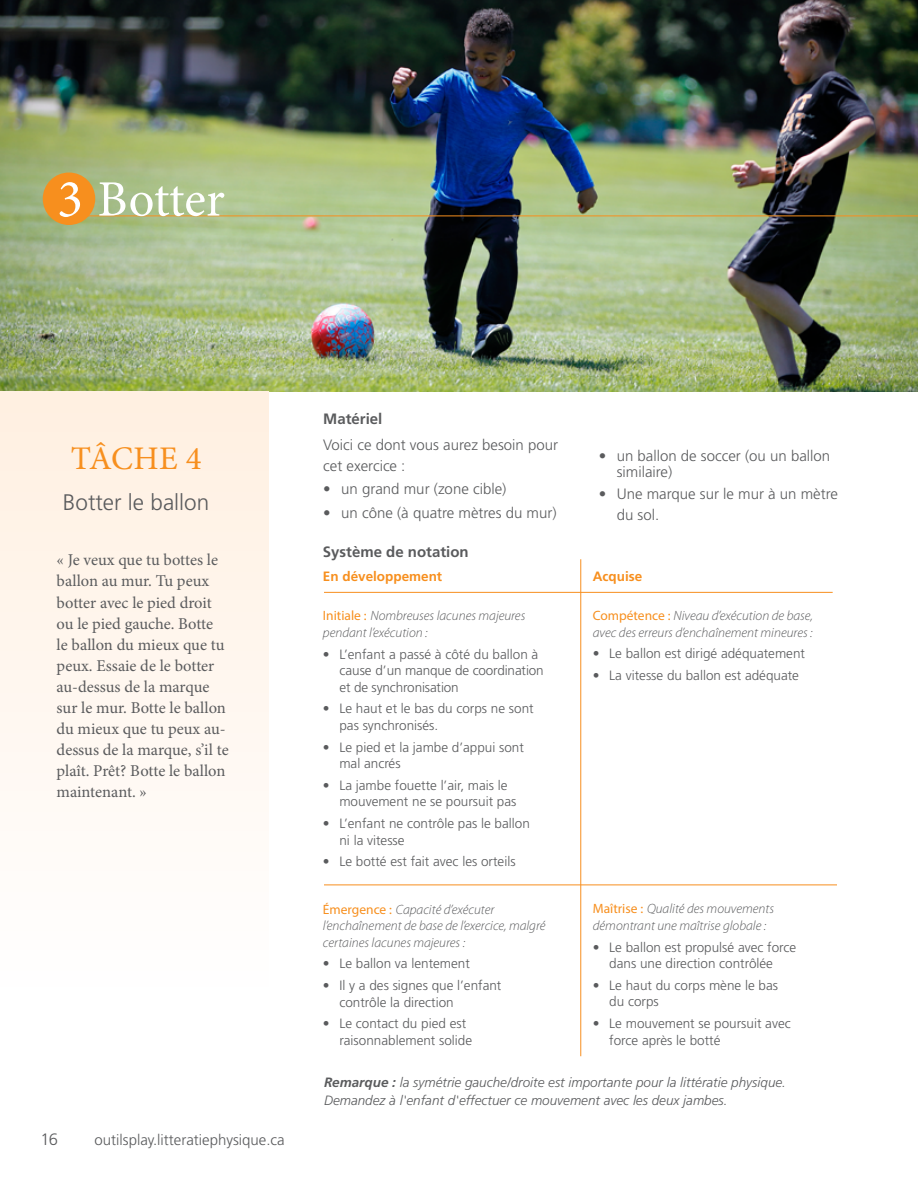
<style>
.page{position:relative;width:918px;height:1188px;background:#fff}
.page>*{position:absolute;margin:0;border:0;box-sizing:border-box;transform-origin:0 0}
.t1{font:51px "Minion Pro";letter-spacing:-.005em;color:#fff}
.t2{font:33px "Minion Pro";letter-spacing:-.005em;color:#f78f1e}
.t3{font:300 22.5px "Frutiger LT Std";color:#5a5b5d}
.t4{font:16.5px/21px "Minion Pro";color:#5a5b5d}
.t5{font:300 16.5px "Frutiger LT Std";color:#5a5b5d}
.t6{font:300 15px/21px "Frutiger LT Std";color:#5a5b5d}
.t7{font:700 15px "Frutiger LT Std";color:#5a5b5d}
.t8{font:300 13.5px/16.5px "Frutiger LT Std";color:#5a5b5d}
.t9{font:italic 300 13.5px/16.5px "Myriad Pro";color:#5a5b5d}
.t10{font:italic 300 13.5px/18px "Frutiger LT Std";color:#5a5b5d}
.t11{font:700 13.5px "Frutiger LT Std";color:#f78f1e}
.s1{font-size:54px}
.s2{font-weight:400;font-style:normal;color:#f78f1e}
.s3{font-weight:700}
</style>
<div class="page">
<div style="left:853px;top:1034px;width:34px;height:34px;border:2px solid #fff;border-radius:50%"></div>
<div style="left:854px;top:576px;width:34px;height:34px;border:2px solid #fff;border-radius:50%"></div>
<img style="left:0;top:0;width:918px;height:392px">
<hr style="left:84px;top:216px;width:834px;height:1px;background:#f78f1e">
<div style="left:0;top:392px;width:269px;height:595px;background:linear-gradient(to bottom,#fff0e1,#fffefe)"></div>
<hr style="left:324px;top:885px;width:513px;height:1px;background:#f78f1e">
<hr style="left:580px;top:559px;width:1px;height:497px;background:#f78f1e">
<hr style="left:324px;top:592px;width:509px;height:1px;background:#f78f1e">
<div style="left:43px;top:172px;width:52px;height:53px;background:#f78f1e;border-radius:50%"></div>
<h1 class="t1" style="left:57px;top:165px;width:169px"><span class="s1">3</span> Botter</h1>
<h2 class="t2" style="left:71px;top:437px;width:132px">TÂCHE 4</h2>
<h3 class="t3" style="left:63px;top:490px;width:148px">Botter le ballon</h3>
<p class="t4" style="left:57px;top:550px;width:174px">« Je veux que tu bottes le ballon au mur. Tu peux botter avec le pied droit ou le pied gauche. Botte<br>le ballon du mieux que tu peux. Essaie de le botter au-dessus de la marque sur le mur. Botte le ballon du mieux que tu peux au&shy;dessus de la marque, s’il te plaît. Prêt? Botte le ballon maintenant. »</p>
<p class="t5" style="left:40px;top:1130px;width:19px">16</p>
<p class="t6" style="left:94px;top:1129px;width:192px">outilsplay.litteratiephysique.ca</p>
<p class="t7" style="left:323px;top:410px;width:61px">Matériel</p>
<p class="t6" style="left:323px;top:435px;width:236px">Voici ce dont vous aurez besoin pour cet exercice :</p>
<p class="t6" style="left:323px;top:479px;width:185px">• un grand mur (zone cible)</p>
<p class="t6" style="left:323px;top:502px;width:235px">• un cône (à quatre mètres du mur)</p>
<p class="t7" style="left:323px;top:543px;width:147px">Système de notation</p>
<p class="t11" style="left:323px;top:568px;width:121px">En développement</p>
<p class="t9" style="left:323px;top:607px;width:204px"><span class="s2">Initiale :</span> Nombreuses lacunes majeures pendant l’exécution :</p>
<p class="t8" style="left:339px;top:646px;width:206px;text-indent:-16px">• L’enfant a passé à côté du ballon à cause d’un manque de coordination et de synchronisation</p>
<p class="t8" style="left:339px;top:701px;width:196px;text-indent:-16px">• Le haut et le bas du corps ne sont pas synchronisés.</p>
<p class="t8" style="left:339px;top:739px;width:186px;text-indent:-16px">• Le pied et la jambe d’appui sont mal ancrés</p>
<p class="t8" style="left:339px;top:777px;width:179px;text-indent:-16px">• La jambe fouette l’air, mais le mouvement ne se poursuit pas</p>
<p class="t8" style="left:339px;top:815px;width:192px;text-indent:-16px">• L’enfant ne contrôle pas le ballon ni la vitesse</p>
<p class="t8" style="left:323px;top:854px;width:194px">• Le botté est fait avec les orteils</p>
<p class="t9" style="left:323px;top:901px;width:224px"><span class="s2">Émergence :</span> Capacité d’exécuter l’enchaînement de base de l’exercice, malgré certaines lacunes majeures :</p>
<p class="t8" style="left:323px;top:956px;width:149px">• Le ballon va lentement</p>
<p class="t8" style="left:339px;top:977px;width:164px;text-indent:-16px">• Il y a des signes que l’enfant contrôle la direction</p>
<p class="t8" style="left:339px;top:1016px;width:134px;text-indent:-16px">• Le contact du pied est raisonnablement solide</p>
<p class="t6" style="left:617px;top:447px;width:215px;line-height:16.5px;text-indent:-18px">• un ballon de soccer (ou un ballon similaire)</p>
<p class="t6" style="left:617px;top:483px;width:223px;text-indent:-18px">• Une marque sur le mur à un mètre du sol.</p>
<p class="t11" style="left:593px;top:568px;width:51px">Acquise</p>
<p class="t9" style="left:593px;top:607px;width:222px"><span class="s2">Compétence :</span> Niveau d’exécution de base, avec des erreurs d’enchaînement mineures :</p>
<p class="t8" style="left:593px;top:646px;width:214px">• Le ballon est dirigé adéquatement</p>
<p class="t8" style="left:593px;top:668px;width:208px">• La vitesse du ballon est adéquate</p>
<p class="t9" style="left:593px;top:901px;width:183px"><span class="s2">Maîtrise :</span> Qualité des mouvements démontrant une maîtrise globale :</p>
<p class="t8" style="left:593px;top:939px;width:205px;text-align:center">• Le ballon est propulsé avec force dans une direction contrôlée</p>
<p class="t8" style="left:609px;top:977px;width:170px;text-indent:-16px">• Le haut du corps mène le bas du corps</p>
<p class="t8" style="left:609px;top:1016px;width:183px;text-indent:-16px">• Le mouvement se poursuit avec force après le botté</p>
<p class="t10" style="left:324px;top:1074px;width:464px"><span class="s3">Remarque :</span> la symétrie gauche/droite est importante pour la littératie physique.<br>Demandez à l'enfant d'effectuer ce mouvement avec les deux jambes.</p>
</div>
